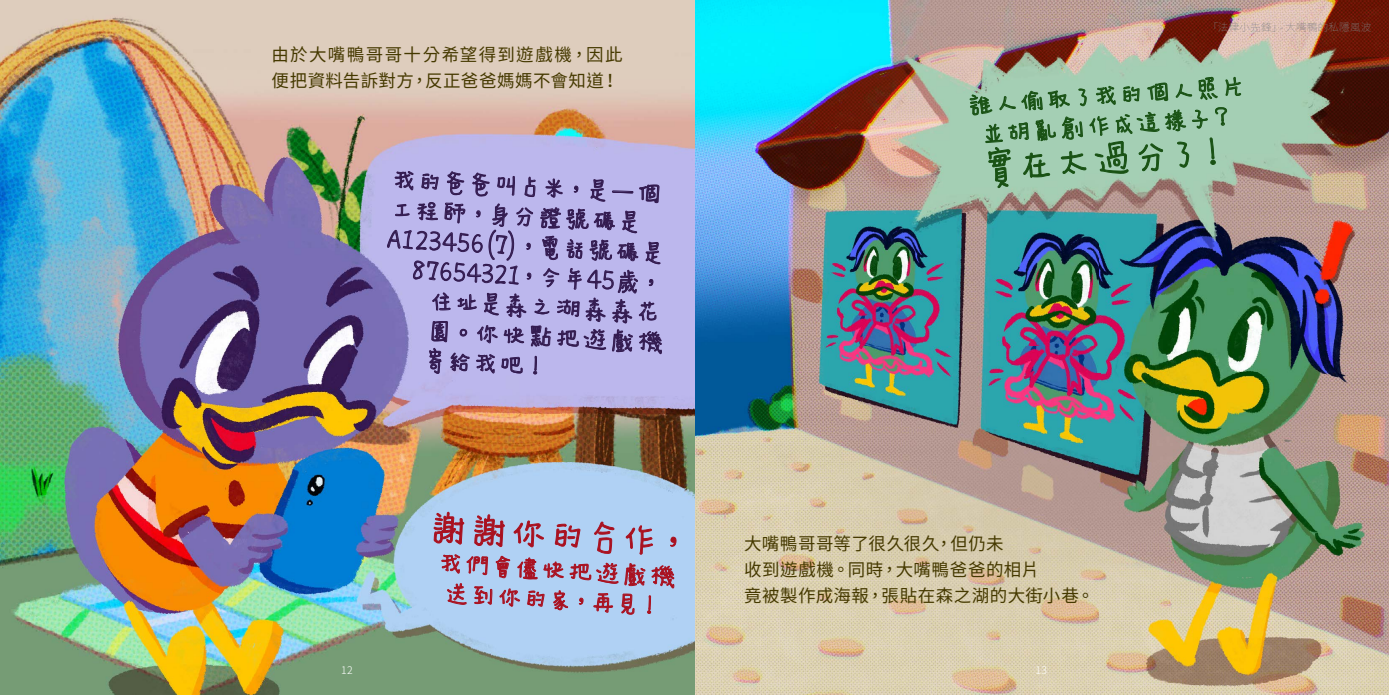
<style>
.page{position:relative;width:1389px;height:695px;background:#fff}
.page>*{position:absolute;margin:0;border:0;box-sizing:border-box;transform-origin:0 0}
.t1{font:52.5px "DF Yun W3 WIN BF";color:#a91120}
.t2{font:52.5px "DF Yun W3 WIN BF";color:#195214}
.t3{font:35px "DF Yun W3 WIN BF";color:#331b50}
.t4{font:35px/29.8px "DF Yun W3 WIN BF";color:#195214}
.t5{font:35px/29.8px "DF Yun W3 WIN BF";color:#a91120}
.t6{font:17.5px/26.2px "Noto Sans CJ Ktc";letter-spacing:.03em;color:#453900}
.t7{font:100 10.5px "Noto Sans CJ Ktc";letter-spacing:.025em;color:#808285}
.t8{font:300 10.5px "Noto Sans CJ Ktc";color:#fff}
</style>
<div class="page">
<img style="left:0;top:0;width:1389px;height:694px">
<svg style="left:387px;top:143px;width:275px;height:252px;background:#a79fd6"></svg>
<svg style="left:433px;top:498px;width:244px;height:132px;background:#aeb8d8"></svg>
<svg style="left:969px;top:23px;width:272px;height:177px;background:#98ae94"></svg>
<p class="t6" style="left:272px;top:42px;width:352px">由於大嘴鴨哥哥十分希望得到遊戲機，因此便把資料告訴對方，反正爸爸媽媽不會知道！</p>
<h2 class="t3" style="left:388px;top:162px;width:282px;rotate:3deg">我的爸爸叫占米，是一個</h2>
<h2 class="t3" style="left:386px;top:192px;width:264px;rotate:3deg">工程師，身分證號碼是</h2>
<h2 class="t3" style="left:386px;top:221px;width:287px;rotate:3deg">A123456(7)，電話號碼是</h2>
<h2 class="t3" style="left:411px;top:253px;width:260px;rotate:3deg">87654321，今年45歲，</h2>
<h2 class="t3" style="left:425px;top:283px;width:243px;rotate:3deg">住址是森之湖森森花</h2>
<h2 class="t3" style="left:424px;top:313px;width:247px;rotate:3deg">園。你快點把遊戲機</h2>
<h2 class="t3" style="left:419px;top:342px;width:137px;rotate:3deg">寄給我吧！</h2>
<h1 class="t1" style="left:424px;top:499px;width:279px;rotate:4deg">謝謝你的合作，</h1>
<h2 class="t5" style="left:435px;top:546px;width:249px;rotate:4deg">我們會儘快把遊戲機送到你的家，再見！</h2>
<p class="t7" style="left:1208px;top:21px;width:165px">「法律小先鋒」- 大嘴鴨的私隱風波</p>
<h2 class="t4" style="left:962px;top:91px;width:290px;rotate:-4deg">誰人偷取了我的個人照片並胡亂創作成這樣子？</h2>
<h1 class="t2" style="left:972px;top:143px;width:267px;rotate:-4deg">實在太過分了！</h1>
<p class="t6" style="left:744px;top:530px;width:352px">大嘴鴨哥哥等了很久很久，但仍未<br>收到遊戲機。同時，大嘴鴨爸爸的相片<br>竟被製作成海報，張貼在森之湖的大街小巷。</p>
<p class="t8" style="left:341px;top:663px;width:13px">12</p>
<p class="t8" style="left:1035px;top:663px;width:13px">13</p>
</div>
